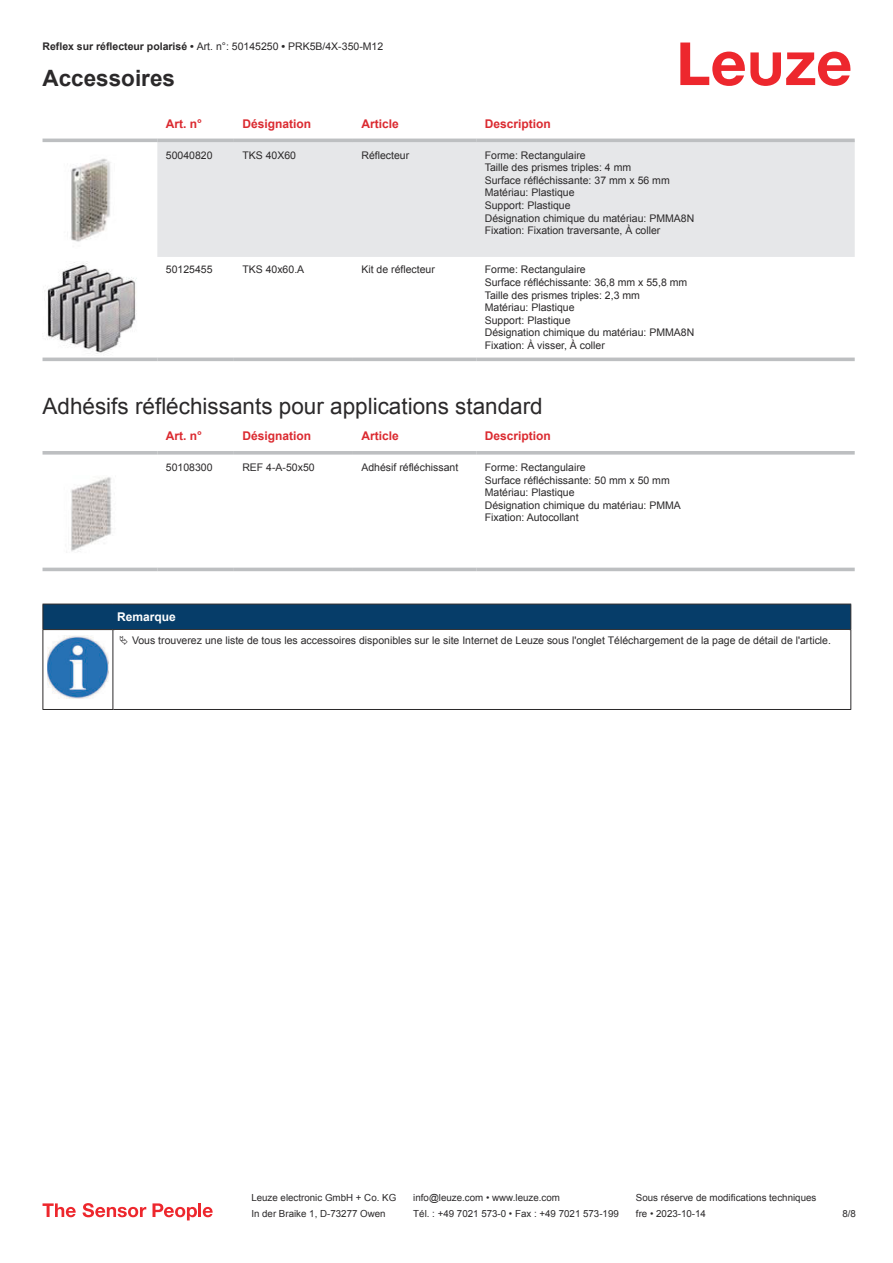
<style>
.page{position:relative;width:893px;height:1263px;background:#fff}
.page>*{position:absolute;margin:0;border:0;box-sizing:border-box;transform-origin:0 0}
.t1{font:22.5px "Arial";color:#2b292a}
.t2{font:700 22.5px "Arial";color:#2b292a}
.t3{font:700 12px "Arial";color:#db2a30}
.t4{font:700 12px "Arial";color:#fff}
.t5{font:10.5px/12.6px "Arial";color:#2b292a}
.t6{font:9.75px "Arial";color:#2b292a}
.s1{font-weight:700}
</style>
<div class="page">
<svg style="left:680px;top:43px;width:170px;height:43px"></svg>
<svg style="left:43px;top:138px;width:812px;height:220px"></svg>
<div style="left:157px;top:142px;width:698px;height:115px;background:#e6e7e9"></div>
<hr style="left:43px;top:139px;width:114px;height:3px;background:#bdbfc1">
<hr style="left:157px;top:139px;width:77px;height:3px;background:#bdbfc1">
<hr style="left:234px;top:139px;width:119px;height:3px;background:#bdbfc1">
<hr style="left:353px;top:139px;width:123px;height:3px;background:#bdbfc1">
<hr style="left:476px;top:139px;width:379px;height:3px;background:#bdbfc1">
<hr style="left:43px;top:358px;width:114px;height:3px;background:#bdbfc1">
<hr style="left:157px;top:358px;width:77px;height:3px;background:#bdbfc1">
<hr style="left:234px;top:358px;width:119px;height:3px;background:#bdbfc1">
<hr style="left:353px;top:358px;width:123px;height:3px;background:#bdbfc1">
<hr style="left:476px;top:358px;width:379px;height:3px;background:#bdbfc1">
<img style="left:56px;top:146px;width:71px;height:107px">
<img style="left:43px;top:261px;width:97px;height:94px">
<svg style="left:43px;top:567px;width:812px;height:5px;fill:#efeff0"></svg>
<svg style="left:43px;top:451px;width:114px;height:4px"></svg>
<svg style="left:157px;top:451px;width:77px;height:4px"></svg>
<svg style="left:234px;top:451px;width:119px;height:4px"></svg>
<svg style="left:353px;top:451px;width:123px;height:4px"></svg>
<svg style="left:476px;top:451px;width:379px;height:4px;background:#c3c5c7"></svg>
<hr style="left:43px;top:568px;width:114px;height:3px;background:#bdbfc1">
<hr style="left:157px;top:568px;width:77px;height:3px;background:#bdbfc1">
<hr style="left:234px;top:568px;width:119px;height:3px;background:#bdbfc1">
<hr style="left:353px;top:568px;width:123px;height:3px;background:#bdbfc1">
<hr style="left:476px;top:568px;width:379px;height:3px;background:#bdbfc1">
<img style="left:71px;top:477px;width:41px;height:75px">
<div style="left:43px;top:604px;width:808px;height:26px;background:#063d69"></div>
<hr style="left:113px;top:629px;width:738px;height:1px;background:#2b292a">
<hr style="left:43px;top:630px;width:1px;height:75px;background:#2b292a">
<hr style="left:113px;top:630px;width:1px;height:75px;background:#2b292a">
<hr style="left:850px;top:630px;width:1px;height:75px;background:#2b292a">
<hr style="left:43px;top:709px;width:70px;height:1px;background:#2b292a">
<hr style="left:113px;top:709px;width:738px;height:1px;background:#2b292a">
<img style="left:47px;top:636px;width:61px;height:63px">
<svg style="left:43px;top:1203px;width:33px;height:14px"></svg>
<svg style="left:83px;top:1203px;width:63px;height:14px"></svg>
<svg style="left:153px;top:1203px;width:44px;height:17px"></svg>
<hr style="left:198px;top:1203px;width:3px;height:14px;background:#ed272d">
<svg style="left:203px;top:1207px;width:10px;height:10px"></svg>
<p class="t5" style="left:43px;top:41px;width:342px"><span class="s1">Reflex sur réflecteur polarisé •</span> Art. n°: 50145250 <span class="s1">•</span> PRK5B/4X-350-M12</p>
<h1 class="t2" style="left:43px;top:70px;width:134px">Accessoires</h1>
<p class="t3" style="left:166px;top:119px;width:38px">Art. n°</p>
<p class="t3" style="left:242px;top:119px;width:70px">Désignation</p>
<p class="t3" style="left:361px;top:119px;width:39px">Article</p>
<p class="t3" style="left:485px;top:119px;width:68px">Description</p>
<p class="t5" style="left:166px;top:150px;width:48px">50040820</p>
<p class="t5" style="left:242px;top:150px;width:55px">TKS 40X60</p>
<p class="t5" style="left:361px;top:150px;width:49px">Réflecteur</p>
<p class="t5" style="left:485px;top:150px;width:211px">Forme: Rectangulaire<br>Taille des prismes triples: 4 mm<br>Surface réfléchissante: 37 mm x 56 mm<br>Matériau: Plastique<br>Support: Plastique<br>Désignation chimique du matériau: PMMA8N<br>Fixation: Fixation traversante, À coller</p>
<p class="t5" style="left:166px;top:264px;width:48px">50125455</p>
<p class="t5" style="left:242px;top:264px;width:63px">TKS 40x60.A</p>
<p class="t5" style="left:361px;top:264px;width:75px">Kit de réflecteur</p>
<p class="t5" style="left:485px;top:264px;width:211px">Forme: Rectangulaire<br>Surface réfléchissante: 36,8 mm x 55,8 mm<br>Taille des prismes triples: 2,3 mm<br>Matériau: Plastique<br>Support: Plastique<br>Désignation chimique du matériau: PMMA8N<br>Fixation: À visser, À coller</p>
<h1 class="t1" style="left:43px;top:398px;width:502px">Adhésifs réfléchissants pour applications standard</h1>
<p class="t3" style="left:166px;top:431px;width:38px">Art. n°</p>
<p class="t3" style="left:242px;top:431px;width:70px">Désignation</p>
<p class="t3" style="left:361px;top:431px;width:39px">Article</p>
<p class="t3" style="left:485px;top:431px;width:68px">Description</p>
<p class="t5" style="left:166px;top:462px;width:48px">50108300</p>
<p class="t5" style="left:242px;top:462px;width:74px">REF 4-A-50x50</p>
<p class="t5" style="left:361px;top:462px;width:98px">Adhésif réfléchissant</p>
<p class="t5" style="left:485px;top:462px;width:198px">Forme: Rectangulaire<br>Surface réfléchissante: 50 mm x 50 mm<br>Matériau: Plastique<br>Désignation chimique du matériau: PMMA<br>Fixation: Autocollant</p>
<p class="t4" style="left:117px;top:612px;width:60px">Remarque</p>
<p class="t5" style="left:132px;top:635px;width:700px">Vous trouverez une liste de tous les accessoires disponibles sur le site Internet de Leuze sous l'onglet Téléchargement de la page de détail de l'article.</p>
<p class="t6" style="left:251px;top:1194px;width:146px">Leuze electronic GmbH + Co. KG</p>
<p class="t6" style="left:413px;top:1194px;width:148px">info@leuze.com • www.leuze.com</p>
<p class="t6" style="left:636px;top:1194px;width:182px">Sous réserve de modifications techniques</p>
<p class="t6" style="left:251px;top:1210px;width:136px">In der Braike 1, D-73277 Owen</p>
<p class="t6" style="left:413px;top:1210px;width:207px">Tél. : +49 7021 573-0 • Fax : +49 7021 573-199</p>
<p class="t6" style="left:636px;top:1210px;width:72px">fre • 2023-10-14</p>
<p class="t6" style="left:842px;top:1210px;width:15px">8 /8</p>
</div>
